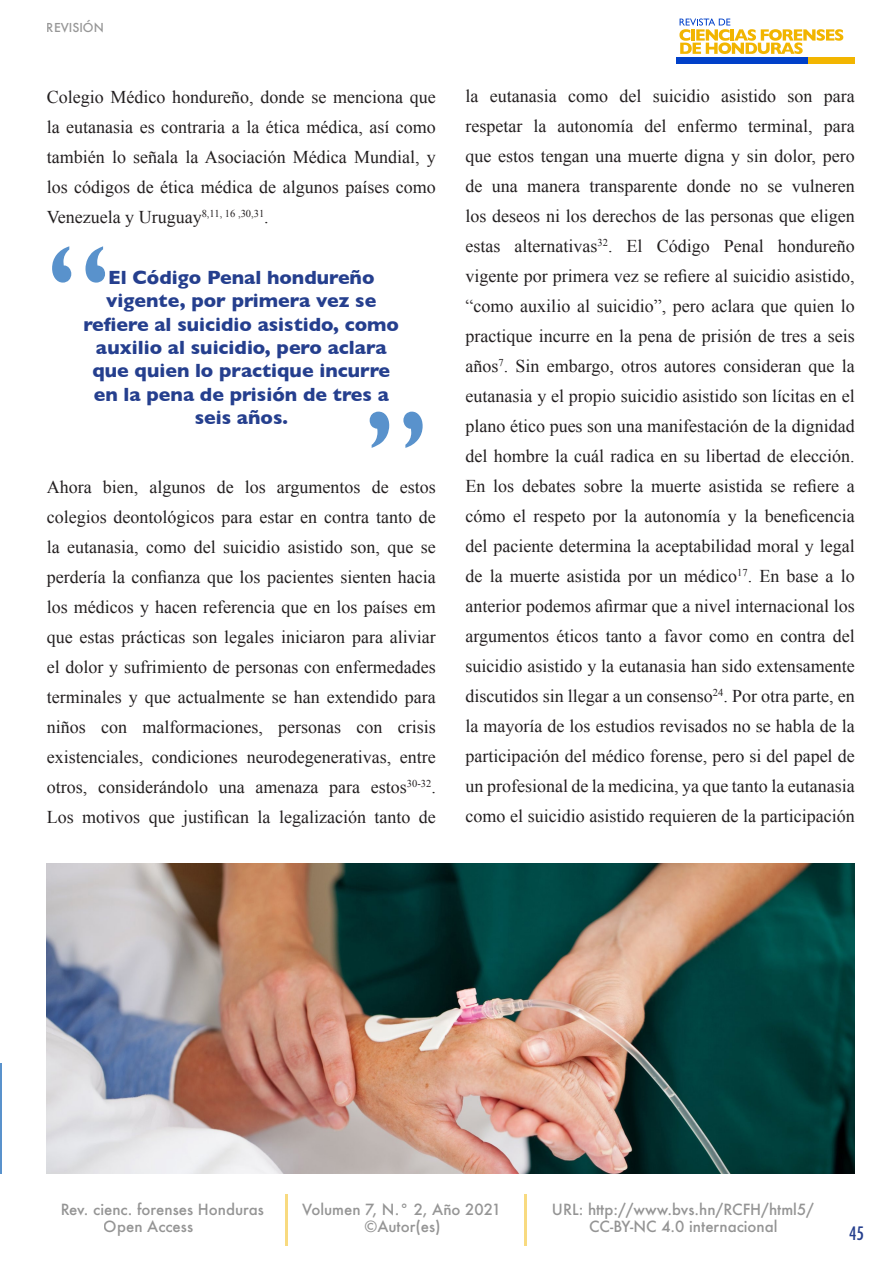
<style>
.page{position:relative;width:893px;height:1263px;background:#fff}
.page>*{position:absolute;margin:0;border:0;box-sizing:border-box;transform-origin:0 0}
.t1{font:150px "Gill Sans";color:#5992cc}
.t2{font:700 19.5px/23.4px "Gill Sans";color:#253f8e;text-align:center}
.t3{font:18px/30px "Times New Roman";color:#231f20;text-align:justify}
.t4{font:500 condensed 18px "Futura";color:#253f8e}
.t5{font:500 15px "Futura";color:#3d3d3d}
.t6{font:500 12px "Futura";color:#3d3d3d}
</style>
<div class="page">
<hr style="left:0;top:1063px;width:1px;height:111px;background:#5992cc">
<div style="left:676px;top:57px;width:132px;height:6px;background:#0040c9"></div>
<svg style="left:679px;top:18px;width:164px;height:36px"></svg>
<div style="left:808px;top:57px;width:47px;height:6px;background:#f2b500"></div>
<hr style="left:286px;top:1194px;width:2px;height:51px;background:#f2b500">
<hr style="left:524px;top:1194px;width:2px;height:51px;background:#f2b500">
<img style="left:47px;top:863px;width:808px;height:311px">
<p class="t6" style="left:47px;top:19px;width:59px">REVISIÓN</p>
<p class="t3" style="left:47px;top:81px;width:391px">Colegio Médico hondureño, donde se menciona que la eutanasia es contraria a la ética médica, así como también lo señala la Asociación Médica Mundial, y los códigos de ética médica de algunos países como Venezuela y Uruguay<sup>8,11,</sup> <sup>16</sup> <sup>,30,31</sup>.</p>
<p class="t1" style="left:47px;top:211px;width:66px">“</p>
<p class="t2" style="left:84px;top:265px;width:317px">El Código Penal hondureño vigente, por primera vez se refiere al suicidio asistido, como auxilio al suicidio, pero aclara que quien lo practique incurre en la pena de prisión de tres a seis años.</p>
<p class="t1" style="left:428px;top:483px;width:66px;rotate:-180deg">“</p>
<p class="t3" style="left:47px;top:471px;width:391px">Ahora bien, algunos de los argumentos de estos colegios deontológicos para estar en contra tanto de la eutanasia, como del suicidio asistido son, que se perdería la confianza que los pacientes sienten hacia los médicos y hacen referencia que en los países em que estas prácticas son legales iniciaron para aliviar el dolor y sufrimiento de personas con enfermedades terminales y que actualmente se han extendido para niños con malformaciones, personas con crisis existenciales, condiciones neurodegenerativas, entre otros, considerándolo una amenaza para estos<sup>30-32</sup>.<br>Los motivos que justifican la legalización tanto de</p>
<p class="t3" style="left:466px;top:80px;width:391px">la eutanasia como del suicidio asistido son para respetar la autonomía del enfermo terminal, para que estos tengan una muerte digna y sin dolor, pero de una manera transparente donde no se vulneren los deseos ni los derechos de las personas que eligen estas alternativas<sup>32</sup>. El Código Penal hondureño vigente por primera vez se refiere al suicidio asistido, “como auxilio al suicidio”, pero aclara que quien lo practique incurre en la pena de prisión de tres a seis años<sup>7</sup>. Sin embargo, otros autores consideran que la eutanasia y el propio suicidio asistido son lícitas en el plano ético pues son una manifestación de la dignidad del hombre la cuál radica en su libertad de elección.<br>En los debates sobre la muerte asistida se refiere a cómo el respeto por la autonomía y la beneficencia del paciente determina la aceptabilidad moral y legal de la muerte asistida por un médico<sup>17</sup>. En base a lo anterior podemos afirmar que a nivel internacional los argumentos éticos tanto a favor como en contra del suicidio asistido y la eutanasia han sido extensamente discutidos sin llegar a un consenso<sup>24</sup>. Por otra parte, en la mayoría de los estudios revisados no se habla de la participación del médico forense, pero si del papel de un profesional de la medicina, ya que tanto la eutanasia como el suicidio asistido requieren de la participación</p>
<p class="t5" style="left:60px;top:1199px;width:205px">Rev. cienc. forenses Honduras</p>
<p class="t5" style="left:302px;top:1199px;width:200px">Volumen 7, N.° 2, Año 2021</p>
<p class="t5" style="left:552px;top:1199px;width:264px">URL: http://www.bvs.hn/RCFH/html5/</p>
<p class="t5" style="left:104px;top:1216px;width:91px">Open Access</p>
<p class="t5" style="left:365px;top:1216px;width:78px">©Autor(es)</p>
<p class="t5" style="left:589px;top:1216px;width:190px">CC-BY-NC 4.0 internacional</p>
<p class="t4" style="left:849px;top:1222px;width:16px">45</p>
</div>
